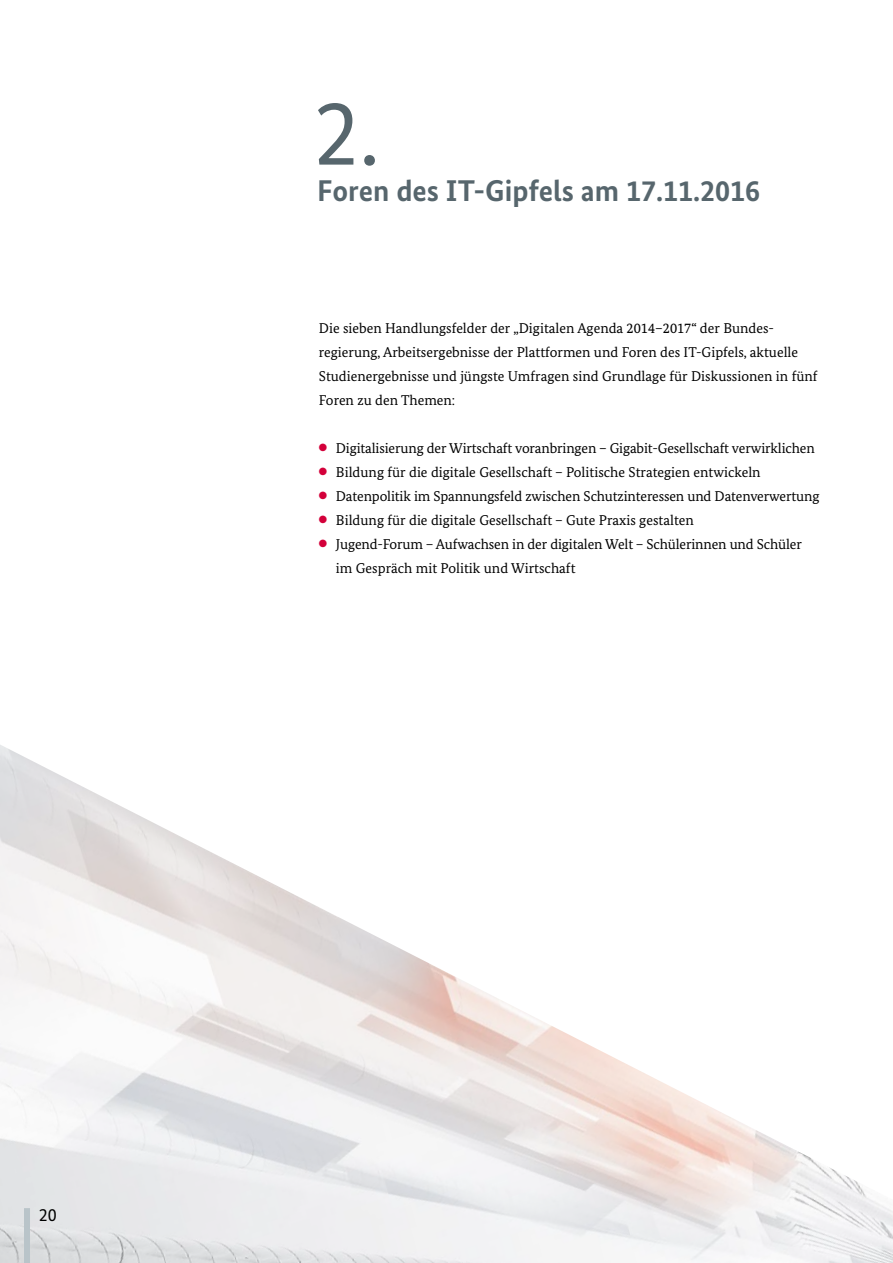
<style>
.page{position:relative;width:893px;height:1263px;background:#fff}
.page>*{position:absolute;margin:0;border:0;box-sizing:border-box;transform-origin:0 0}
.t1{font:93px "Bundes Sans";color:#57666d}
.t2{font:700 30px "Bundes Sans";color:#57666d}
.t3{font:18px "Bundes Sans";color:#000}
.t4{font:14.25px/24px "Bundes Serif";color:#000}
.s1{color:#d3003a}
</style>
<div class="page">
<img style="left:0;top:745px;width:893px;height:518px">
<div style="left:24px;top:1208px;width:6px;height:55px;background:#b9c4c9"></div>
<p class="t3" style="left:39px;top:1203px;width:19px">20</p>
<h1 class="t1" style="left:313px;top:76px;width:68px">2.</h1>
<h2 class="t2" style="left:317px;top:172px;width:444px">Foren des IT-Gipfels am 17.11.2016</h2>
<p class="t4" style="left:319px;top:316px;width:500px">Die sieben Handlungsfelder der „Digitalen Agenda 2014–2017“ der Bundes&shy;regierung, Arbeitsergebnisse der Plattformen und Foren des IT-Gipfels, aktuelle Studienergebnisse und jüngste Umfragen sind Grundlage für Diskussionen in fünf Foren zu den Themen:</p>
<p class="t4" style="left:319px;top:436px;width:497px"><span class="s1">●</span> Digitalisierung der Wirtschaft voranbringen – Gigabit-Gesellschaft verwirklichen</p>
<p class="t4" style="left:319px;top:460px;width:443px"><span class="s1">●</span> Bildung für die digitale Gesellschaft – Politische Strategien entwickeln</p>
<p class="t4" style="left:319px;top:484px;width:502px"><span class="s1">●</span> Datenpolitik im Spannungsfeld zwischen Schutzinteressen und Datenverwertung</p>
<p class="t4" style="left:319px;top:508px;width:376px"><span class="s1">●</span> Bildung für die digitale Gesellschaft – Gute Praxis gestalten</p>
<p class="t4" style="left:336px;top:532px;width:467px;text-indent:-17px"><span class="s1">●</span> Jugend-Forum – Aufwachsen in der digitalen Welt – Schülerinnen und Schüler im Gespräch mit Politik und Wirtschaft</p>
</div>
